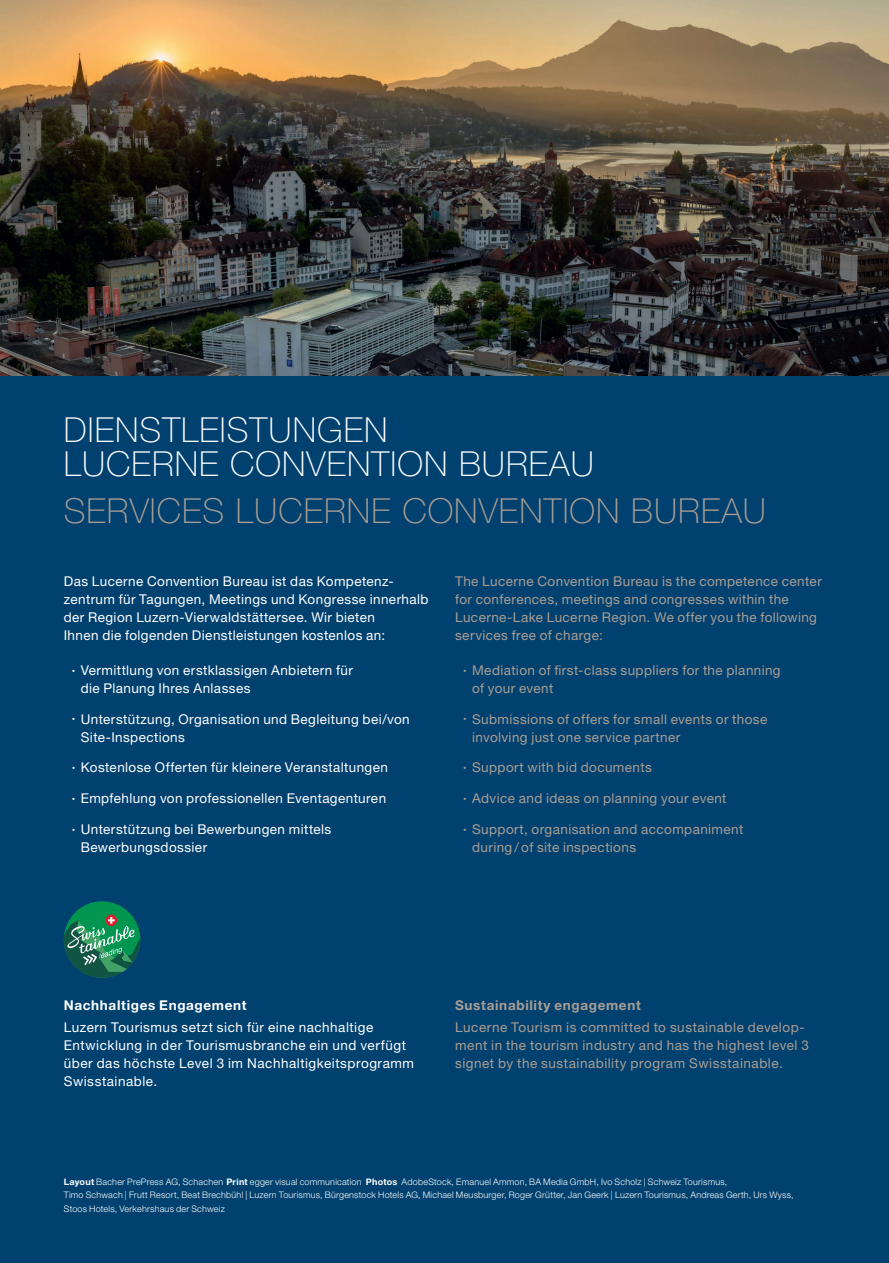
<style>
.page{position:relative;width:889px;height:1263px;background:#01416f}
.page>*{position:absolute;margin:0;border:0;box-sizing:border-box;transform-origin:0 0}
.t1{font:100 34.5px/34.5px "Helvetica Neue LT Std";letter-spacing:.03em;color:#fff}
.t2{font:100 34.5px "Helvetica Neue LT Std";letter-spacing:.03em;color:#ab9e93}
.t3{font:13.5px/18px "Helvetica Neue LT Std";letter-spacing:.03em;color:#fff}
.t4{font:13.5px/18px "Helvetica Neue LT Std";letter-spacing:.03em;color:#ab9e93}
.t5{font:700 13.5px "Helvetica Neue LT Std";letter-spacing:.05em;color:#ab9e93}
.t6{font:700 13.5px "Helvetica Neue LT Std";letter-spacing:.05em;color:#fff}
.t7{font:300 9px/13.5px "Helvetica Neue LT Std";letter-spacing:.025em;color:#fff}
.s1{font-weight:700}
</style>
<div class="page">
<div style="left:64px;top:901px;width:76px;height:77px;background:#009650;border-radius:50%"></div>
<div style="left:106px;top:915px;width:11px;height:11px;background:#da202d;border-radius:50%"></div>
<svg style="left:64px;top:917px;width:76px;height:61px"></svg>
<img style="left:0;top:0;width:889px;height:375px">
<h1 class="t1" style="left:64px;top:412px;width:531px">DIENSTLEISTUNGEN<br>LUCERNE CONVENTION BUREAU</h1>
<h1 class="t2" style="left:64px;top:491px;width:704px">SERVICES LUCERNE CONVENTION BUREAU</h1>
<p class="t3" style="left:64px;top:572px;width:366px">Das Lucerne Convention Bureau ist das Kompetenz&shy;zentrum für Tagungen, Meetings und Kongresse innerhalb der Region Luzern-Vierwaldstättersee. Wir bieten<br>Ihnen die folgenden Dienstleistungen kostenlos an:</p>
<p class="t3" style="left:81px;top:661px;width:274px;text-indent:-9px"><sup>•</sup> Vermittlung von erstklassigen Anbietern für die Planung Ihres Anlasses</p>
<p class="t3" style="left:81px;top:710px;width:330px;text-indent:-9px"><sup>•</sup> Unterstützung, Organisation und Begleitung bei/von<br>Site-Inspections</p>
<p class="t3" style="left:72px;top:758px;width:317px"><sup>•</sup> Kostenlose Offerten für kleinere Veranstaltungen</p>
<p class="t3" style="left:72px;top:789px;width:315px"><sup>•</sup> Empfehlung von professionellen Eventagenturen</p>
<p class="t3" style="left:81px;top:820px;width:252px;text-indent:-9px"><sup>•</sup> Unterstützung bei Bewerbungen mittels<br>Bewerbungsdossier</p>
<p class="t4" style="left:455px;top:572px;width:368px">The Lucerne Convention Bureau is the competence center for conferences, meetings and congresses within the Lucerne-Lake Lucerne Region. We offer you the following services free of charge:</p>
<p class="t4" style="left:472px;top:661px;width:310px;text-indent:-9px"><sup>•</sup> Mediation of first-class suppliers for the planning of your event</p>
<p class="t4" style="left:472px;top:710px;width:297px;text-indent:-9px"><sup>•</sup> Submissions of offers for small events or those involving just one service partner</p>
<p class="t4" style="left:463px;top:758px;width:190px"><sup>•</sup> Support with bid documents</p>
<p class="t4" style="left:463px;top:789px;width:264px"><sup>•</sup> Advice and ideas on planning your event</p>
<p class="t4" style="left:472px;top:820px;width:273px;text-indent:-9px"><sup>•</sup> Support, organisation and accompaniment during / of site inspections</p>
<p class="t6" style="left:64px;top:996px;width:184px">Nachhaltiges Engagement</p>
<p class="t3" style="left:64px;top:1018px;width:352px">Luzern Tourismus setzt sich für eine nachhaltige Entwicklung in der Tourismusbranche ein und verfügt über das höchste Level 3 im Nachhaltigkeitsprogramm Swisstainable.</p>
<p class="t5" style="left:455px;top:996px;width:187px">Sustainability engagement</p>
<p class="t4" style="left:455px;top:1018px;width:355px">Lucerne Tourism is committed to sustainable develop&shy;ment in the tourism industry and has the highest level 3 signet by the sustainability program Swisstainable.</p>
<p class="t7" style="left:64px;top:1175px;width:731px"><span class="s1">Layout</span> Bacher PrePress AG, Schachen <span class="s1">Print</span> egger visual communication <span class="s1">Photos</span> AdobeStock, Emanuel Ammon, BA Media GmbH, Ivo Scholz | Schweiz Tourismus,<br>Timo Schwach | Frutt Resort, Beat Brechbühl | Luzern Tourismus, Bürgenstock Hotels AG, Michael Meusburger, Roger Grütter, Jan Geerk | Luzern Tourismus, Andreas Gerth, Urs Wyss,<br>Stoos Hotels, Verkehrshaus der Schweiz</p>
</div>
